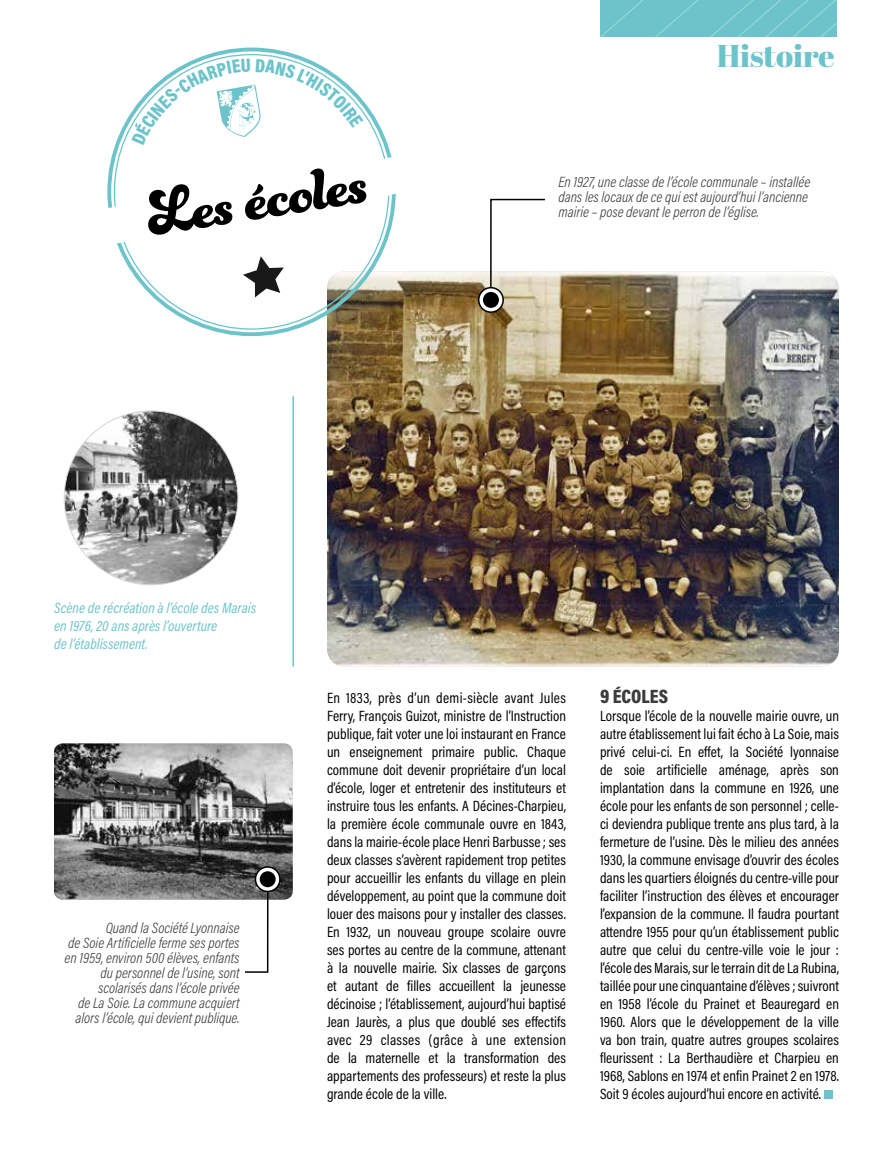
<style>
.page{position:relative;width:893px;height:1149px;background:#fff}
.page>*{position:absolute;margin:0;border:0;box-sizing:border-box;transform-origin:0 0}
.t1{font:69.75px "Funkydori";color:#000}
.t2{font:31.5px "Abril Fatface";color:#6cc4ca}
.t3{font:900 19.5px "Acumin Pro Cond";color:#3c3c3b}
.t4{font:15px/18px "Acumin Pro Cond";color:#000;text-align:justify}
.t5{font:italic 300 15px/15px "Acumin Pro Cond";color:#3c3c3b;text-align:right}
.t6{font:italic 15px/18px "Acumin Pro Cond";color:#6cc4ca}
</style>
<div class="page">
<img style="left:327px;top:271px;width:512px;height:395px">
<div style="left:824px;top:1089px;width:9px;height:9px;background:#6cc4ca"></div>
<div style="left:600px;top:0;width:236px;height:36px;background:#6cc4ca"></div>
<img style="left:54px;top:743px;width:239px;height:156px">
<svg style="left:243px;top:879px;width:26px;height:94px"></svg>
<svg style="left:255px;top:866px;width:25px;height:25px"></svg>
<div style="left:255px;top:866px;width:26px;height:25px;border:2px solid #000;border-radius:50%"></div>
<div style="left:260px;top:871px;width:16px;height:15px;background:#000;border-radius:50%"></div>
<svg style="left:489px;top:198px;width:57px;height:101px"></svg>
<svg style="left:479px;top:287px;width:24px;height:25px"></svg>
<div style="left:478px;top:287px;width:26px;height:26px;border:2px solid #000;border-radius:50%"></div>
<div style="left:483px;top:292px;width:16px;height:16px;background:#000;border-radius:50%"></div>
<hr style="left:292px;top:396px;width:2px;height:270px;background:#6cc4ca">
<img style="left:64px;top:411px;width:174px;height:173px;border-radius:87px">
<svg style="left:243px;top:256px;width:41px;height:41px"></svg>
<svg style="left:382px;top:154px;width:14px;height:44px"></svg>
<svg style="left:108px;top:204px;width:19px;height:42px"></svg>
<svg style="left:132px;top:59px;width:231px;height:78px"></svg>
<h1 class="t1" style="left:140px;top:172px;width:225px;rotate:-9deg">Les écoles</h1>
<p class="t6" style="left:54px;top:598px;width:203px">Scène de récréation à l’école des Marais en 1976, 20 ans après l’ouverture<br>de l’établissement.</p>
<h2 class="t2" style="left:717px;top:34px;width:120px">Histoire</h2>
<p class="t5" style="left:558px;top:174px;width:253px;text-align:left">En 1927, une classe de l’école communale – installée dans les locaux de ce qui est aujourd’hui l’ancienne mairie – pose devant le perron de l’église.</p>
<p class="t5" style="left:65px;top:920px;width:177px">Quand la Société Lyonnaise<br>de Soie Artificielle ferme ses portes en 1959, environ 500 élèves, enfants du personnel de l’usine, sont scolarisés dans l’école privée<br>de La Soie. La commune acquiert alors l’école, qui devient publique.</p>
<p class="t4" style="left:327px;top:688px;width:240px">En 1833, près d’un demi-siècle avant Jules Ferry, François Guizot, ministre de l’Instruction publique, fait voter une loi instaurant en France un enseignement primaire public. Chaque commune doit devenir propriétaire d’un local d’école, loger et entretenir des instituteurs et instruire tous les enfants. A Décines-Charpieu, la première école communale ouvre en 1843, dans la mairie-école place Henri Barbusse ; ses deux classes s’avèrent rapidement trop petites pour accueillir les enfants du village en plein développement, au point que la commune doit louer des maisons pour y installer des classes.<br>En 1932, un nouveau groupe scolaire ouvre ses portes au centre de la commune, attenant à la nouvelle mairie. Six classes de garçons et autant de filles accueillent la jeunesse décinoise ; l’établissement, aujourd’hui baptisé Jean Jaurès, a plus que doublé ses effectifs avec 29 classes (grâce à une extension de la maternelle et la transformation des appartements des professeurs) et reste la plus grande école de la ville.</p>
<h3 class="t3" style="left:600px;top:683px;width:70px">9 ÉCOLES</h3>
<p class="t4" style="left:600px;top:706px;width:240px">Lorsque l’école de la nouvelle mairie ouvre, un autre établissement lui fait écho à La Soie, mais privé celui-ci. En effet, la Société lyonnaise de soie artificielle aménage, après son implantation dans la commune en 1926, une école pour les enfants de son personnel ; celle&shy;ci deviendra publique trente ans plus tard, à la fermeture de l’usine. Dès le milieu des années 1930, la commune envisage d’ouvrir des écoles dans les quartiers éloignés du centre-ville pour faciliter l’instruction des élèves et encourager l’expansion de la commune. Il faudra pourtant attendre 1955 pour qu’un établissement public autre que celui du centre-ville voie le jour : l’école des Marais, sur le terrain dit de La Rubina, taillée pour une cinquantaine d’élèves ; suivront en 1958 l’école du Prainet et Beauregard en 1960. Alors que le développement de la ville va bon train, quatre autres groupes scolaires fleurissent : La Berthaudière et Charpieu en 1968, Sablons en 1974 et enfin Prainet 2 en 1978.<br>Soit 9 écoles aujourd’hui encore en activité.</p>
</div>
